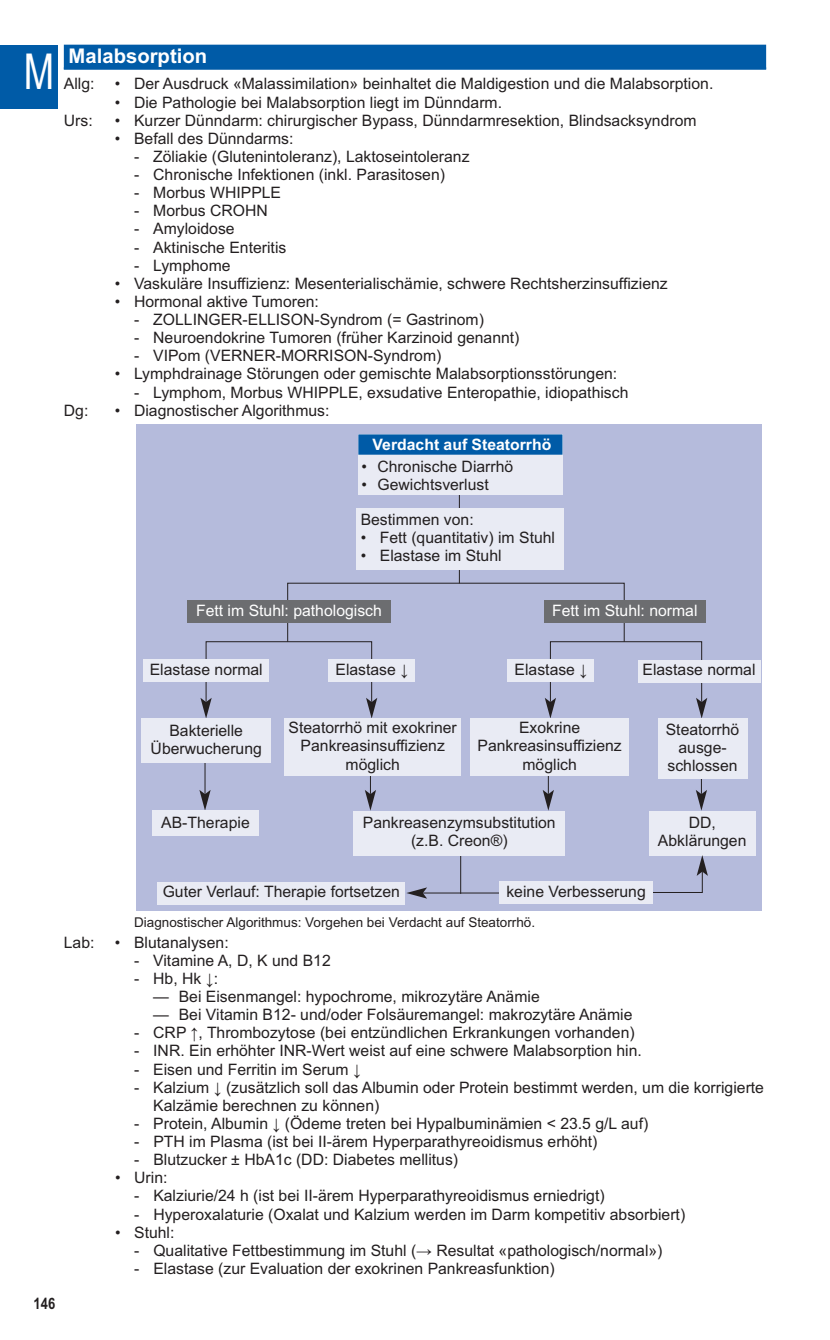
<style>
.page{position:relative;width:830px;height:1340px;background:#fff}
.page>*{position:absolute;margin:0;border:0;box-sizing:border-box;transform-origin:0 0}
.t1{font:49.5px "Arial Narrow";color:#fff;scale:.9 1}
.t2{font:700 20.25px "Arial";color:#fff}
.t3{font:15.75px/18px "Arial";color:#231f20;text-align:center}
.t4{font:15.75px "Arial";color:#fff}
.t5{font:700 15.75px "Arial";color:#fff}
.t6{font:700 15.75px "Arial Narrow";color:#231f20}
.t7{font:13.5px "Arial";color:#231f20}
</style>
<div class="page">
<div style="left:0;top:45px;width:57px;height:63px;background:#005ba7"></div>
<div style="left:64px;top:45px;width:701px;height:24px;background:#005ba7"></div>
<hr style="left:64px;top:67px;width:701px;height:3px;background:#005ba7">
<div style="left:136px;top:424px;width:625px;height:487px;background:#b5bbdc"></div>
<div style="left:287px;top:583px;width:337px;height:59px;border:1px solid #231f20"></div>
<svg style="left:200px;top:641px;width:177px;height:77px"></svg>
<svg style="left:544px;top:641px;width:163px;height:77px"></svg>
<hr style="left:459px;top:468px;width:1px;height:115px;background:#231f20">
<hr style="left:423px;top:892px;width:145px;height:1px;background:#231f20">
<svg style="left:406px;top:887px;width:21px;height:11px"></svg>
<svg style="left:365px;top:776px;width:11px;height:34px"></svg>
<hr style="left:700px;top:760px;width:1px;height:33px;background:#231f20">
<svg style="left:695px;top:790px;width:11px;height:20px"></svg>
<hr style="left:204px;top:760px;width:1px;height:33px;background:#231f20">
<svg style="left:199px;top:790px;width:11px;height:20px"></svg>
<svg style="left:542px;top:776px;width:11px;height:34px"></svg>
<hr style="left:460px;top:854px;width:1px;height:39px;background:#231f20">
<div style="left:157px;top:881px;width:248px;height:23px;background:#e9ebf4"></div>
<div style="left:358px;top:434px;width:204px;height:60px;background:#e9ebf4"></div>
<div style="left:358px;top:434px;width:204px;height:20px;background:#005ba7"></div>
<div style="left:356px;top:508px;width:207px;height:62px;background:#e9ebf4"></div>
<div style="left:543px;top:600px;width:162px;height:22px;background:#6c6d70"></div>
<div style="left:187px;top:600px;width:203px;height:22px;background:#6c6d70"></div>
<div style="left:470px;top:718px;width:158px;height:58px;background:#e9ebf4"></div>
<div style="left:284px;top:718px;width:176px;height:58px;background:#e9ebf4"></div>
<div style="left:141px;top:718px;width:130px;height:45px;background:#e9ebf4"></div>
<div style="left:353px;top:810px;width:212px;height:45px;background:#e9ebf4"></div>
<div style="left:152px;top:810px;width:107px;height:26px;background:#e9ebf4"></div>
<div style="left:144px;top:659px;width:125px;height:22px;background:#e9ebf4"></div>
<div style="left:637px;top:660px;width:123px;height:22px;background:#e9ebf4"></div>
<div style="left:328px;top:659px;width:87px;height:22px;background:#e9ebf4"></div>
<div style="left:507px;top:659px;width:87px;height:22px;background:#e9ebf4"></div>
<div style="left:657px;top:718px;width:89px;height:60px;background:#e9ebf4"></div>
<div style="left:648px;top:810px;width:107px;height:45px;background:#e9ebf4"></div>
<svg style="left:649px;top:855px;width:58px;height:38px"></svg>
<div style="left:499px;top:881px;width:153px;height:23px;background:#e9ebf4"></div>
<h1 class="t1" style="left:24px;top:43px;width:35px">M</h1>
<p class="t2" style="left:69px;top:44px;width:140px">Malabsorption</p>
<p class="t3" style="left:64px;top:75px;width:32px">Allg:</p>
<p class="t3" style="left:115px;top:75px;width:599px">• Der Ausdruck «Malassimilation» beinhaltet die Maldigestion und die Malabsorption.</p>
<p class="t3" style="left:115px;top:93px;width:388px">• Die Pathologie bei Malabsorption liegt im Dünndarm.</p>
<p class="t3" style="left:64px;top:111px;width:30px">Urs:</p>
<p class="t3" style="left:115px;top:111px;width:583px">• Kurzer Dünndarm: chirurgischer Bypass, Dünndarmresektion, Blindsacksyndrom</p>
<p class="t3" style="left:115px;top:129px;width:180px">• Befall des Dünndarms:</p>
<p class="t3" style="left:134px;top:147px;width:337px">- Zöliakie (Glutenintoleranz), Laktoseintoleranz</p>
<p class="t3" style="left:134px;top:166px;width:312px">- Chronische Infektionen (inkl. Parasitosen)</p>
<p class="t3" style="left:134px;top:184px;width:148px">- Morbus WHIPPLE</p>
<p class="t3" style="left:134px;top:202px;width:135px">- Morbus CROHN</p>
<p class="t3" style="left:134px;top:220px;width:102px">- Amyloidose</p>
<p class="t3" style="left:134px;top:238px;width:154px">- Aktinische Enteritis</p>
<p class="t3" style="left:134px;top:256px;width:98px">- Lymphome</p>
<p class="t3" style="left:115px;top:274px;width:554px">• Vaskuläre Insuffizienz: Mesenterialischämie, schwere Rechtsherzinsuffizienz</p>
<p class="t3" style="left:115px;top:292px;width:205px">• Hormonal aktive Tumoren:</p>
<p class="t3" style="left:134px;top:310px;width:351px">- ZOLLINGER-ELLISON-Syndrom (= Gastrinom)</p>
<p class="t3" style="left:134px;top:329px;width:387px">- Neuroendokrine Tumoren (früher Karzinoid genannt)</p>
<p class="t3" style="left:134px;top:347px;width:309px">- VIPom (VERNER-MORRISON-Syndrom)</p>
<p class="t3" style="left:115px;top:365px;width:503px">• Lymphdrainage Störungen oder gemischte Malabsorptionsstörungen:</p>
<p class="t3" style="left:134px;top:383px;width:495px">- Lymphom, Morbus WHIPPLE, exsudative Enteropathie, idiopathisch</p>
<p class="t3" style="left:64px;top:401px;width:26px">Dg:</p>
<p class="t3" style="left:115px;top:401px;width:216px">• Diagnostischer Algorithmus:</p>
<p class="t5" style="left:372px;top:435px;width:180px">Verdacht auf Steatorrhö</p>
<p class="t3" style="left:361px;top:457px;width:153px">• Chronische Diarrhö</p>
<p class="t3" style="left:361px;top:475px;width:129px">• Gewichtsverlust</p>
<p class="t3" style="left:360px;top:510px;width:114px">Bestimmen von:</p>
<p class="t3" style="left:360px;top:528px;width:196px">• Fett (quantitativ) im Stuhl</p>
<p class="t3" style="left:360px;top:547px;width:142px">• Elastase im Stuhl</p>
<p class="t4" style="left:196px;top:601px;width:187px">Fett im Stuhl: pathologisch</p>
<p class="t4" style="left:552px;top:601px;width:147px">Fett im Stuhl: normal</p>
<p class="t3" style="left:150px;top:660px;width:114px">Elastase normal</p>
<p class="t3" style="left:335px;top:660px;width:74px">Elastase ↓</p>
<p class="t3" style="left:514px;top:660px;width:74px">Elastase ↓</p>
<p class="t3" style="left:642px;top:660px;width:114px">Elastase normal</p>
<p class="t3" style="left:150px;top:721px;width:113px">Bakterielle<br>Überwucherung</p>
<p class="t3" style="left:288px;top:718px;width:170px">Steatorrhö mit exokriner<br>Pankreasinsuffizienz möglich</p>
<p class="t3" style="left:477px;top:718px;width:146px">Exokrine<br>Pankreasinsuffizienz möglich</p>
<p class="t3" style="left:665px;top:720px;width:75px">Steatorrhö ausge&shy;schlossen</p>
<p class="t3" style="left:161px;top:813px;width:90px">AB-Therapie</p>
<p class="t3" style="left:363px;top:813px;width:194px">Pankreasenzymsubstitution (z.B. Creon®)</p>
<p class="t3" style="left:657px;top:813px;width:90px">DD,<br>Abklärungen</p>
<p class="t3" style="left:163px;top:882px;width:238px">Guter Verlauf: Therapie fortsetzen</p>
<p class="t3" style="left:506px;top:882px;width:141px">keine Verbesserung</p>
<p class="t7" style="left:134px;top:914px;width:402px">Diagnostischer Algorithmus: Vorgehen bei Verdacht auf Steatorrhö.</p>
<p class="t6" style="left:34px;top:1294px;width:23px">146</p>
<p class="t3" style="left:64px;top:933px;width:32px">Lab:</p>
<p class="t3" style="left:115px;top:933px;width:115px">• Blutanalysen:</p>
<p class="t3" style="left:134px;top:951px;width:198px">- Vitamine A, D, K und B12</p>
<p class="t3" style="left:134px;top:969px;width:85px">- Hb, Hk ↓:</p>
<p class="t3" style="left:153px;top:987px;width:388px">— Bei Eisenmangel: hypochrome, mikrozytäre Anämie</p>
<p class="t3" style="left:153px;top:1005px;width:480px">— Bei Vitamin B12- und/oder Folsäuremangel: makrozytäre Anämie</p>
<p class="t3" style="left:134px;top:1023px;width:502px">- CRP ↑, Thrombozytose (bei entzündlichen Erkrankungen vorhanden)</p>
<p class="t3" style="left:134px;top:1042px;width:509px">- INR. Ein erhöhter INR-Wert weist auf eine schwere Malabsorption hin.</p>
<p class="t3" style="left:134px;top:1060px;width:228px">- Eisen und Ferritin im Serum ↓</p>
<p class="t3" style="left:153px;top:1078px;width:612px;text-align:left;text-indent:-19px">- Kalzium ↓ (zusätzlich soll das Albumin oder Protein bestimmt werden, um die korrigierte<br>Kalzämie berechnen zu können)</p>
<p class="t3" style="left:134px;top:1114px;width:515px">- Protein, Albumin ↓ (Ödeme treten bei Hypalbuminämien &lt; 23.5 g/L auf)</p>
<p class="t3" style="left:134px;top:1132px;width:464px">- PTH im Plasma (ist bei II-ärem Hyperparathyreoidismus erhöht)</p>
<p class="t3" style="left:134px;top:1150px;width:325px">- Blutzucker ± HbA1c (DD: Diabetes mellitus)</p>
<p class="t3" style="left:115px;top:1168px;width:54px">• Urin:</p>
<p class="t3" style="left:134px;top:1186px;width:471px">- Kalziurie/24 h (ist bei II-ärem Hyperparathyreoidismus erniedrigt)</p>
<p class="t3" style="left:134px;top:1205px;width:552px">- Hyperoxalaturie (Oxalat und Kalzium werden im Darm kompetitiv absorbiert)</p>
<p class="t3" style="left:115px;top:1223px;width:61px">• Stuhl:</p>
<p class="t3" style="left:134px;top:1241px;width:529px">- Qualitative Fettbestimmung im Stuhl (→ Resultat «pathologisch/normal»)</p>
<p class="t3" style="left:134px;top:1259px;width:422px">- Elastase (zur Evaluation der exokrinen Pankreasfunktion)</p>
</div>
